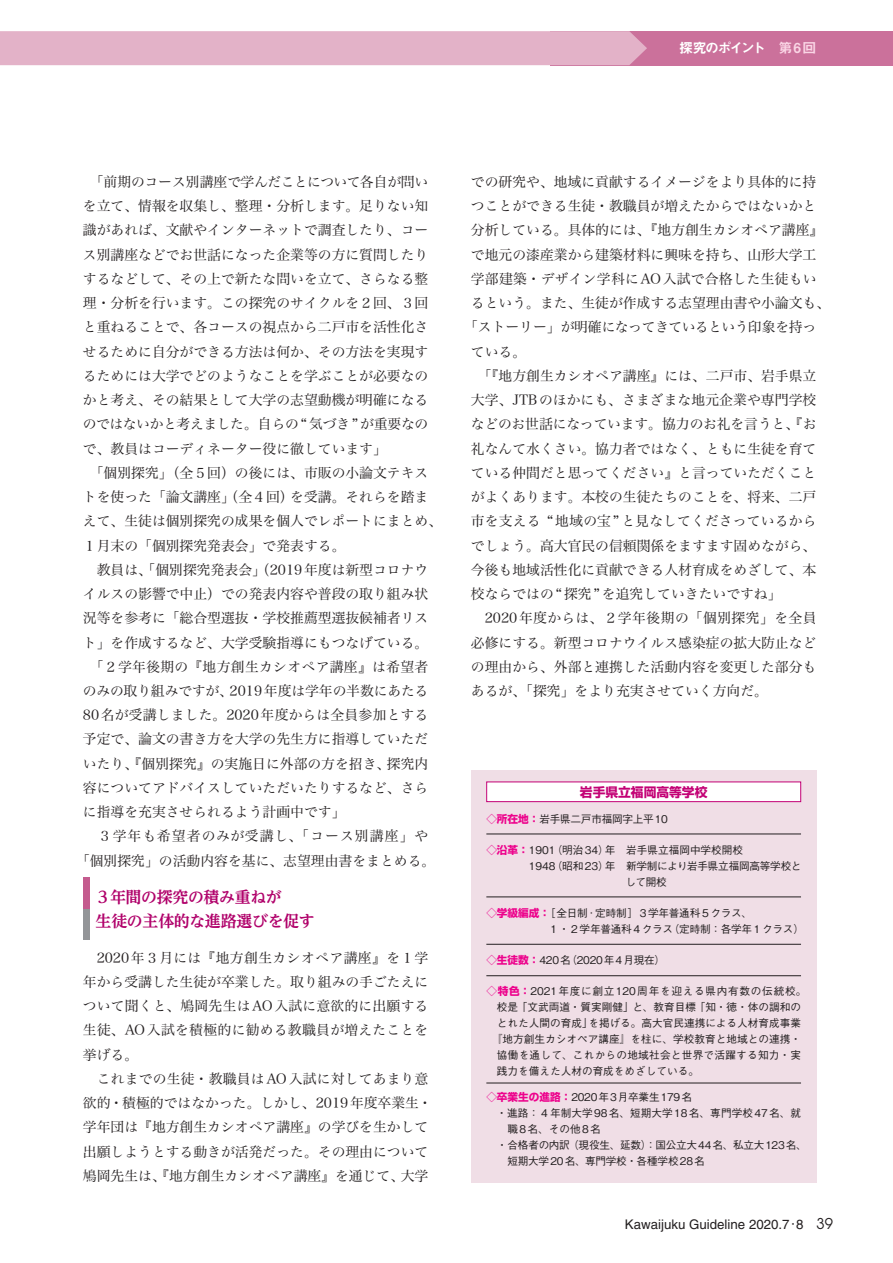
<style>
.page{position:relative;width:893px;height:1263px;background:#fff}
.page>*{position:absolute;margin:0;border:0;box-sizing:border-box;transform-origin:0 0}
.t1{font:700 15.9px/24.3px "UD Reimin Pro";letter-spacing:-.025em;color:#b0016a}
.t2{font:13.8px/24.3px "Hira Min Std W3";color:#231f20}
.t3{font:13.8px "Hira Min Std W3";letter-spacing:-.035em;color:#231f20}
.t4{font:13.8px "Hira Min Std W3";letter-spacing:-.04em;color:#231f20}
.t5{font:13.8px "Hira Min Std W3";letter-spacing:-.02em;color:#231f20}
.t6{font:13.8px "Hira Min Std W3";letter-spacing:.03em;color:#231f20}
.t7{font:13.8px "Hira Min Std W3";letter-spacing:.025em;color:#231f20}
.t8{font:13.8px "Hira Min Std W3";letter-spacing:.08em;color:#231f20}
.t9{font:13.8px "Midashi Go Pro MB31";letter-spacing:-.095em;color:#fff}
.t10{font:13.35px "Helvetica";color:#231f20}
.t11{font:700 12.75px "Shin Go Pro";color:#c30175}
.t12{font:500 10.65px "Gothic BBB Pro";color:#231f20}
.t13{font:500 10.65px/15.9px "Gothic BBB Pro";letter-spacing:-.025em;color:#231f20}
.t14{font:500 10.65px "Gothic BBB Pro";letter-spacing:-.02em;color:#231f20}
.t15{font:500 10.65px "Gothic BBB Pro";letter-spacing:.07em;color:#231f20}
.t16{font:500 10.65px "Gothic BBB Pro";letter-spacing:.025em;color:#231f20}
.t17{font:500 10.65px "Gothic BBB Pro";letter-spacing:.125em;color:#231f20}
.s1{color:#fad5e5}
.s2{font-family:"Shin Go Pro";font-weight:700;color:#ed028c}
.s3{font-family:"Gothic BBB Pro";font-weight:500}
.s4{font-family:"Avant Garde";font-size:14.85px}
</style>
<div class="page">
<div style="left:471px;top:770px;width:345px;height:412px;background:#f0dee6"></div>
<div style="left:487px;top:782px;width:314px;height:20px;background:#fff"></div>
<div style="left:486px;top:782px;width:315px;height:20px;border:1px solid #c30175"></div>
<hr style="left:486px;top:834px;width:315px;height:1px;background:#231f20">
<hr style="left:486px;top:897px;width:315px;height:1px;background:#231f20">
<hr style="left:486px;top:944px;width:315px;height:1px;background:#231f20">
<hr style="left:486px;top:975px;width:315px;height:1px;background:#231f20">
<hr style="left:486px;top:1083px;width:315px;height:1px;background:#231f20">
<div style="left:83px;top:878px;width:6px;height:62px;background:#939598"></div>
<div style="left:83px;top:878px;width:6px;height:31px;background:#c45b8e"></div>
<div style="left:551px;top:31px;width:342px;height:34px;background:#cb719b"></div>
<div style="left:0;top:31px;width:647px;height:34px;background:#e3b2c8"></div>
<p class="t9" style="left:679px;top:37px;width:139px">探究のポイント <span class="s1">第6 回</span></p>
<p class="t2" style="left:83px;top:169px;width:347px">　「前期のコース別講座で学んだことについて各自が問い</p>
<p class="t2" style="left:83px;top:193px;width:347px">を立て、情報を収集し、整理・分析します。足りない知</p>
<p class="t2" style="left:83px;top:218px;width:347px">識があれば、文献やインターネットで調査したり、コー</p>
<p class="t2" style="left:83px;top:242px;width:347px">ス別講座などでお世話になった企業等の方に質問したり</p>
<p class="t2" style="left:83px;top:266px;width:347px">するなどして、その上で新たな問いを立て、さらなる整</p>
<p class="t2" style="left:83px;top:290px;width:347px">理・分析を行います。この探究のサイクルを２回、３回</p>
<p class="t2" style="left:83px;top:315px;width:347px">と重ねることで、各コースの視点から二戸市を活性化さ</p>
<p class="t2" style="left:83px;top:339px;width:347px">せるために自分ができる方法は何か、その方法を実現す</p>
<p class="t2" style="left:83px;top:363px;width:347px">るためには大学でどのようなことを学ぶことが必要なの</p>
<p class="t2" style="left:83px;top:387px;width:347px">かと考え、その結果として大学の志望動機が明確になる</p>
<p class="t3" style="left:83px;top:414px;width:347px">のではないかと考えました。自らの “ 気づき ” が重要なの</p>
<p class="t2" style="left:83px;top:436px;width:306px">で、教員はコーディネーター役に徹しています」</p>
<p class="t2" style="left:83px;top:460px;width:347px">　「個別探究」（全５回）の後には、市販の小論文テキス</p>
<p class="t2" style="left:83px;top:484px;width:347px">トを使った「論文講座」（全４回）を受講。それらを踏ま</p>
<p class="t2" style="left:83px;top:509px;width:361px">えて、生徒は個別探究の成果を個人でレポートにまとめ、</p>
<p class="t2" style="left:83px;top:533px;width:264px">１月末の「個別探究発表会」で発表する。</p>
<p class="t2" style="left:83px;top:557px;width:347px">　教員は、「個別探究発表会」（2019年度は新型コロナウ</p>
<p class="t2" style="left:83px;top:581px;width:347px">イルスの影響で中止）での発表内容や普段の取り組み状</p>
<p class="t2" style="left:83px;top:606px;width:347px">況等を参考に「総合型選抜・学校推薦型選抜候補者リス</p>
<p class="t2" style="left:83px;top:630px;width:347px">ト」を作成するなど、大学受験指導にもつなげている。</p>
<p class="t7" style="left:83px;top:657px;width:347px">　「２学年後期の『地方創生カシオペア講座』は希望者</p>
<p class="t2" style="left:83px;top:678px;width:347px">のみの取り組みですが、2019年度は学年の半数にあたる</p>
<p class="t2" style="left:83px;top:702px;width:347px">80名が受講しました。2020年度からは全員参加とする</p>
<p class="t2" style="left:83px;top:727px;width:347px">予定で、論文の書き方を大学の先生方に指導していただ</p>
<p class="t2" style="left:83px;top:751px;width:347px">いたり、『個別探究』の実施日に外部の方を招き、探究内</p>
<p class="t2" style="left:83px;top:775px;width:347px">容についてアドバイスしていただいたりするなど、さら</p>
<p class="t2" style="left:83px;top:799px;width:264px">に指導を充実させられるよう計画中です」</p>
<p class="t8" style="left:83px;top:826px;width:347px">　３学年も希望者のみが受講し、「コース別講座」や</p>
<p class="t2" style="left:76px;top:848px;width:361px">「個別探究」の活動内容を基に、志望理由書をまとめる。</p>
<p class="t1" style="left:95px;top:885px;width:221px">３年間の探究の積み重ねが<br>生徒の主体的な進路選びを促す</p>
<p class="t2" style="left:83px;top:945px;width:350px">　2020年３月には『地方創生カシオペア講座』を１学年から受講した生徒が卒業した。取り組みの手ごたえについて聞くと、鳩岡先生はAO入試に意欲的に出願する生徒、AO入試を積極的に勧める教職員が増えたことを挙げる。<br>　これまでの生徒・教職員はAO入試に対してあまり意欲的・積極的ではなかった。しかし、2019年度卒業生・学年団は『地方創生カシオペア講座』の学びを生かして出願しようとする動きが活発だった。その理由について鳩岡先生は、『地方創生カシオペア講座』を通じて、大学</p>
<p class="t2" style="left:471px;top:169px;width:347px">での研究や、地域に貢献するイメージをより具体的に持</p>
<p class="t2" style="left:471px;top:193px;width:347px">つことができる生徒・教職員が増えたからではないかと</p>
<p class="t2" style="left:471px;top:218px;width:354px">分析している。具体的には、『地方創生カシオペア講座』</p>
<p class="t2" style="left:471px;top:242px;width:347px">で地元の漆産業から建築材料に興味を持ち、山形大学工</p>
<p class="t2" style="left:471px;top:266px;width:347px">学部建築・デザイン学科にAO入試で合格した生徒もい</p>
<p class="t2" style="left:471px;top:290px;width:361px">るという。また、生徒が作成する志望理由書や小論文も、</p>
<p class="t4" style="left:464px;top:317px;width:354px">「ストーリー」が明確になってきているという印象を持っ</p>
<p class="t2" style="left:471px;top:339px;width:57px">ている。</p>
<p class="t2" style="left:471px;top:363px;width:347px">　「『地方創生カシオペア講座』には、二戸市、岩手県立</p>
<p class="t2" style="left:471px;top:387px;width:347px">大学、JTBのほかにも、さまざまな地元企業や専門学校</p>
<p class="t5" style="left:471px;top:414px;width:347px">などのお世話になっています。協力のお礼を言うと、『お</p>
<p class="t2" style="left:471px;top:436px;width:347px">礼なんて水くさい。協力者ではなく、ともに生徒を育て</p>
<p class="t2" style="left:471px;top:460px;width:347px">ている仲間だと思ってください』と言っていただくこと</p>
<p class="t2" style="left:471px;top:484px;width:347px">がよくあります。本校の生徒たちのことを、将来、二戸</p>
<p class="t2" style="left:471px;top:509px;width:347px">市を支える “地域の宝”と見なしてくださっているから</p>
<p class="t2" style="left:471px;top:533px;width:347px">でしょう。高大官民の信頼関係をますます固めながら、</p>
<p class="t2" style="left:471px;top:557px;width:347px">今後も地域活性化に貢献できる人材育成をめざして、本</p>
<p class="t2" style="left:471px;top:581px;width:312px">校ならではの“探究”を追究していきたいですね」</p>
<p class="t6" style="left:471px;top:608px;width:347px">　2020年度からは、２学年後期の「個別探究」を全員</p>
<p class="t2" style="left:471px;top:630px;width:347px">必修にする。新型コロナウイルス感染症の拡大防止など</p>
<p class="t2" style="left:471px;top:654px;width:347px">の理由から、外部と連携した活動内容を変更した部分も</p>
<p class="t2" style="left:471px;top:678px;width:299px">あるが、「探究」をより充実させていく方向だ。</p>
<p class="t11" style="left:580px;top:782px;width:129px">岩手県立福岡高等学校</p>
<p class="t13" style="left:486px;top:809px;width:183px"><span class="s2">◇所在地：</span>岩手県二戸市福岡字上平10</p>
<p class="t12" style="left:486px;top:841px;width:258px"><span class="s2">◇沿革：</span>1901（明治34）年　岩手県立福岡中学校開校</p>
<p class="t14" style="left:486px;top:857px;width:317px">　　　　1948（昭和23）年　新学制により岩手県立福岡高等学校と</p>
<p class="t12" style="left:626px;top:873px;width:43px">して開校</p>
<p class="t13" style="left:486px;top:904px;width:319px"><span class="s2">◇学級編成：</span>[全日制・定時制]　３学年普通科５クラス、<br>　　　　　　１・２学年普通科４クラス（定時制：各学年１クラス）</p>
<p class="t13" style="left:486px;top:951px;width:180px"><span class="s2">◇生徒数：</span>420名（2020年4月現在）</p>
<p class="t15" style="left:486px;top:982px;width:321px"><span class="s2">◇特色：</span>2021年度に創立120周年を迎える県内有数の伝統校。</p>
<p class="t12" style="left:497px;top:998px;width:306px">校是「文武両道・質実剛健」と、教育目標「知・徳・体の調和の</p>
<p class="t12" style="left:497px;top:1014px;width:306px">とれた人間の育成」を掲げる。高大官民連携による人材育成事業</p>
<p class="t12" style="left:492px;top:1030px;width:311px">『地方創生カシオペア講座』を柱に、学校教育と地域との連携・</p>
<p class="t16" style="left:497px;top:1046px;width:306px">協働を通して、これからの地域社会と世界で活躍する知力・実</p>
<p class="t12" style="left:497px;top:1062px;width:203px">践力を備えた人材の育成をめざしている。</p>
<p class="t13" style="left:486px;top:1088px;width:207px"><span class="s2">◇卒業生の進路：</span>2020年3月卒業生179名</p>
<p class="t12" style="left:497px;top:1105px;width:306px">・進路：４年制大学98名、短期大学18名、専門学校47名、就</p>
<p class="t17" style="left:508px;top:1121px;width:95px">職8名、その他8名</p>
<p class="t14" style="left:497px;top:1137px;width:311px">・合格者の内訳（現役生、延数）：国公立大44名、私立大123名、</p>
<p class="t14" style="left:508px;top:1152px;width:199px">短期大学20名、専門学校・各種学校28名</p>
<p class="t10" style="left:625px;top:1216px;width:209px">Kawaijuku Guideline 2020.7<span class="s3">･</span>8 <span class="s4">39</span></p>
</div>
